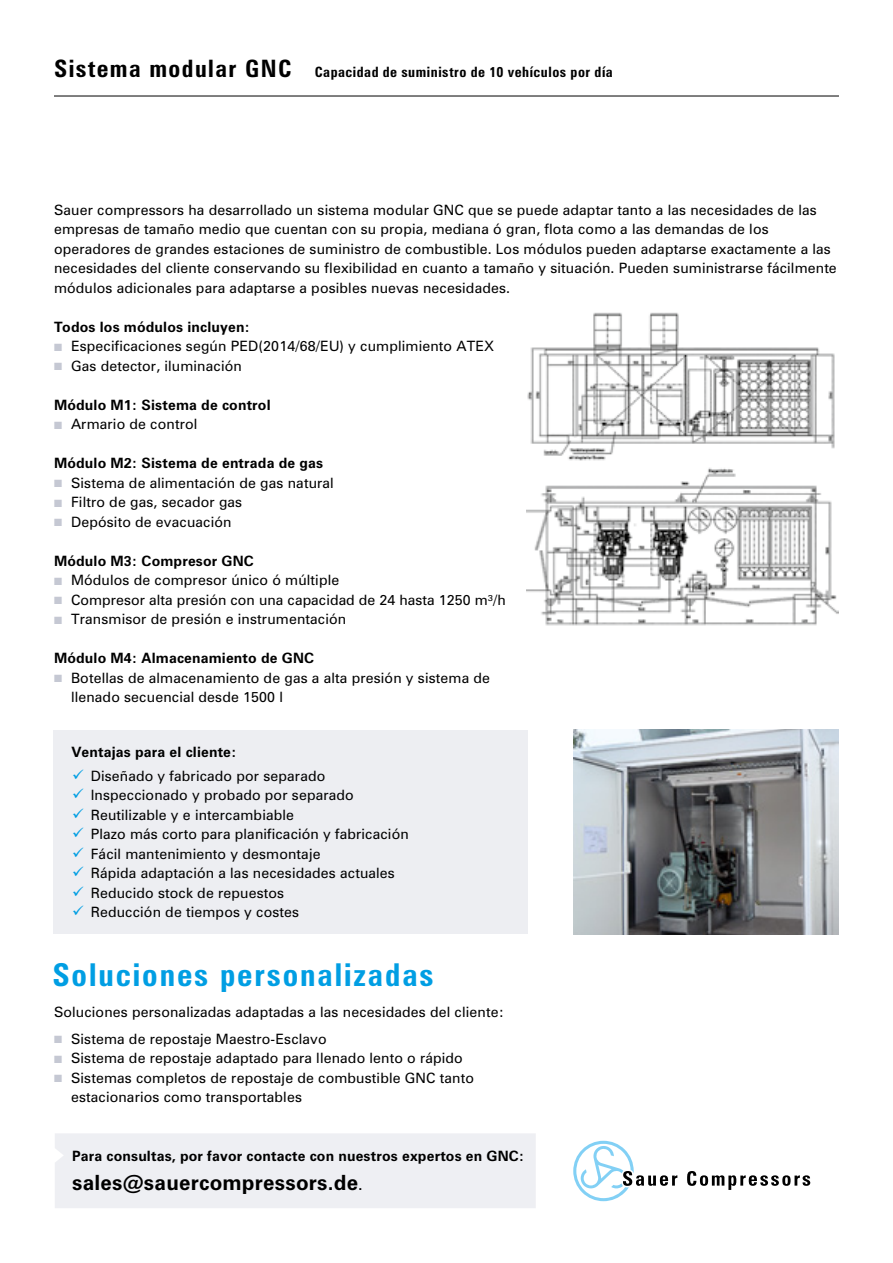
<style>
.page{position:relative;width:893px;height:1263px;background:#fff}
.page>*{position:absolute;margin:0;border:0;box-sizing:border-box;transform-origin:0 0}
.überschrift_orange_a{font:700 condensed 31.5px "Zurich BT";letter-spacing:.06em;color:#009ee3}
.überschrift_orange_a-2{font:700 condensed 24px "Zurich BT";letter-spacing:.06em;color:#000}
.fließ{font:700 21px "Zurich BT";letter-spacing:.01em;color:#000}
.fließ-2{font:14.25px/19.5px "Zurich BT";letter-spacing:.01em;color:#000}
.fließ_aufzählung_gra{font:14.25px "Zurich BT";letter-spacing:.01em;color:#000}
.fließ-3{font:700 14.25px "Zurich BT";letter-spacing:.01em;color:#000}
.fließ-4{font:700 condensed 14.25px "Zurich BT";letter-spacing:.035em;color:#000}
.s1{color:#c5c8d3}
.s2{font-size:14.25px}
</style>
<div class="page">
<div style="left:53px;top:730px;width:474px;height:204px;background:#edeef2"></div>
<img style="left:574px;top:729px;width:265px;height:205px">
<div style="left:55px;top:1133px;width:481px;height:75px;background:#eeeff3"></div>
<img style="left:527px;top:312px;width:312px;height:314px">
<hr style="left:54px;top:96px;width:785px;height:1px;background:#000">
<svg style="left:687px;top:1171px;width:123px;height:19px"></svg>
<svg style="left:573px;top:1141px;width:104px;height:60px"></svg>
<p class="überschrift_orange_a-2" style="left:54px;top:53px;width:239px">Sistema modular GNC</p>
<p class="fließ-4" style="left:315px;top:63px;width:300px">Capacidad de suministro de 10 vehículos por día</p>
<p class="fließ-2" style="left:54px;top:200px;width:784px">Sauer compressors ha desarrollado un sistema modular GNC que se puede adaptar tanto a las necesidades de las empresas de tamaño medio que cuentan con su propia, mediana ó gran, flota como a las demandas de los operadores de grandes estaciones de suministro de combustible. Los módulos pueden adaptarse exactamente a las necesidades del cliente conservando su flexibilidad en cuanto a tamaño y situación. Pueden suministrarse fácilmente módulos adicionales para adaptarse a posibles nuevas necesidades.</p>
<p class="fließ-3" style="left:54px;top:318px;width:198px">Todos los módulos incluyen:</p>
<p class="fließ-2" style="left:54px;top:336px;width:442px"><span class="s1">■</span> Especificaciones según PED(2014/68/EU) y cumplimiento ATEX</p>
<p class="fließ-2" style="left:54px;top:356px;width:189px"><span class="s1">■</span> Gas detector, iluminación</p>
<p class="fließ-3" style="left:54px;top:396px;width:218px">Módulo M1: Sistema de control</p>
<p class="fließ-2" style="left:54px;top:414px;width:145px"><span class="s1">■</span> Armario de control</p>
<p class="fließ-3" style="left:54px;top:455px;width:271px">Módulo M2: Sistema de entrada de gas</p>
<p class="fließ-2" style="left:54px;top:473px;width:281px"><span class="s1">■</span> Sistema de alimentación de gas natural</p>
<p class="fließ-2" style="left:54px;top:492px;width:190px"><span class="s1">■</span> Filtro de gas, secador gas</p>
<p class="fließ-2" style="left:54px;top:512px;width:179px"><span class="s1">■</span> Depósito de evacuación</p>
<p class="fließ-3" style="left:54px;top:552px;width:201px">Módulo M3: Compresor GNC</p>
<p class="fließ-2" style="left:54px;top:570px;width:287px"><span class="s1">■</span> Módulos de compresor único ó múltiple</p>
<p class="fließ-2" style="left:54px;top:590px;width:453px"><span class="s1">■</span> Compresor alta presión con una capacidad de 24 hasta 1250 m³/h</p>
<p class="fließ-2" style="left:54px;top:609px;width:294px"><span class="s1">■</span> Transmisor de presión e instrumentación</p>
<p class="fließ-3" style="left:54px;top:650px;width:262px">Módulo M4: Almacenamiento de GNC</p>
<p class="fließ-2" style="left:71px;top:668px;width:421px;text-indent:-17px"><span class="s1">■</span> Botellas de almacenamiento de gas a alta presión y sistema de llenado secuencial desde 1500 l</p>
<p class="fließ-3" style="left:71px;top:743px;width:167px">Ventajas para el cliente:</p>
<p class="fließ_aufzählung_gra" style="left:91px;top:767px;width:236px">Diseñado y fabricado por separado</p>
<p class="fließ_aufzählung_gra" style="left:91px;top:786px;width:265px">Inspeccionado y probado por separado</p>
<p class="fließ_aufzählung_gra" style="left:91px;top:806px;width:205px">Reutilizable y e intercambiable</p>
<p class="fließ_aufzählung_gra" style="left:91px;top:825px;width:320px">Plazo más corto para planificación y fabricación</p>
<p class="fließ_aufzählung_gra" style="left:91px;top:845px;width:231px">Fácil mantenimiento y desmontaje</p>
<p class="fließ_aufzählung_gra" style="left:91px;top:864px;width:306px">Rápida adaptación a las necesidades actuales</p>
<p class="fließ_aufzählung_gra" style="left:91px;top:884px;width:195px">Reducido stock de repuestos</p>
<p class="fließ_aufzählung_gra" style="left:91px;top:903px;width:210px">Reducción de tiempos y costes</p>
<p class="überschrift_orange_a" style="left:52px;top:956px;width:383px">Soluciones personalizadas</p>
<p class="fließ-2" style="left:54px;top:1002px;width:451px">Soluciones personalizadas adaptadas a las necesidades del cliente:</p>
<p class="fließ-2" style="left:54px;top:1029px;width:274px"><span class="s1">■</span> Sistema de repostaje Maestro-Esclavo</p>
<p class="fließ-2" style="left:54px;top:1048px;width:410px"><span class="s1">■</span> Sistema de repostaje adaptado para llenado lento o rápido</p>
<p class="fließ-2" style="left:71px;top:1068px;width:404px;text-indent:-17px"><span class="s1">■</span> Sistemas completos de repostaje de combustible GNC tanto estacionarios como transportables</p>
<p class="fließ-3" style="left:72px;top:1147px;width:454px">Para consultas, por favor contacte con nuestros expertos en GNC:</p>
<p class="fließ" style="left:72px;top:1170px;width:292px">sales@sauercompressors.de<span class="s2">.</span></p>
</div>
